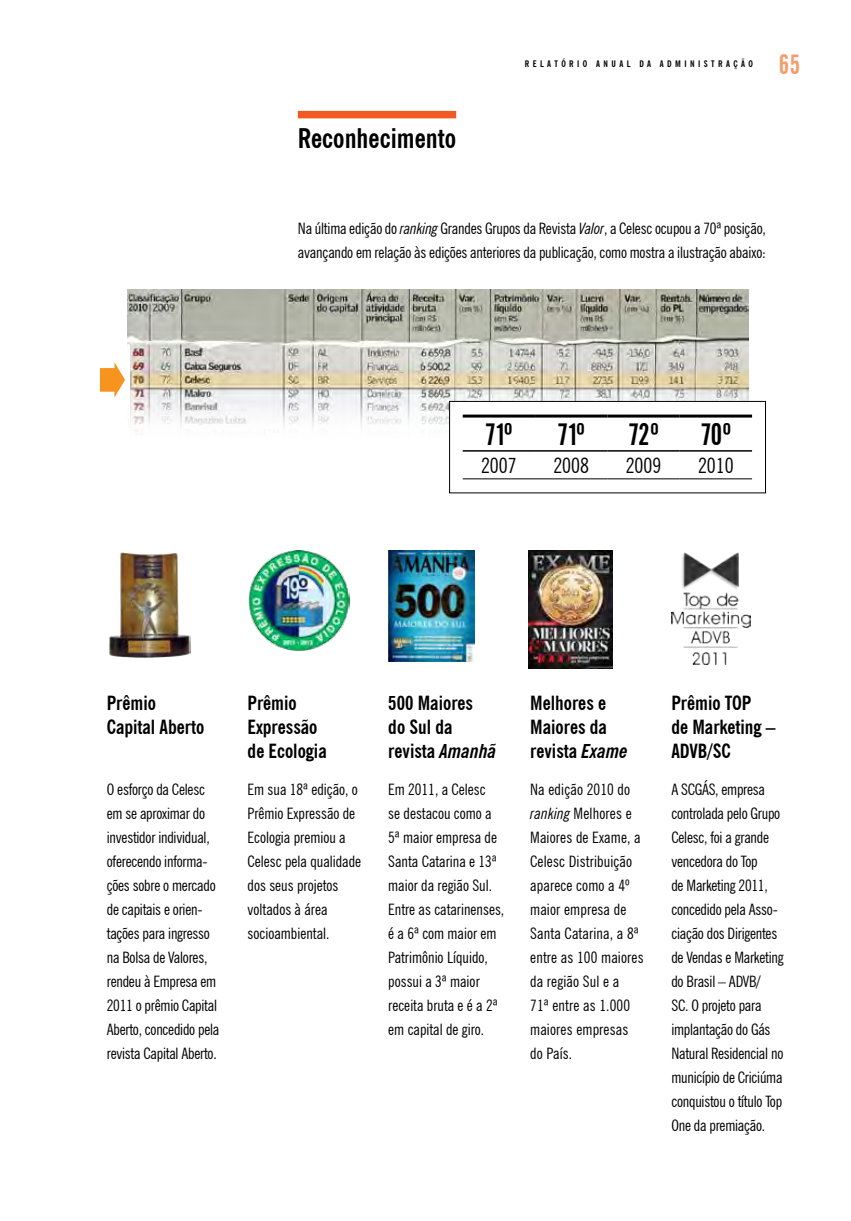
<style>
.page{position:relative;width:851px;height:1221px;background:#fff}
.page>*{position:absolute;margin:0;border:0;box-sizing:border-box;transform-origin:0 0}
.t1{font:700 extra-condensed 30px "News Gothic BT";letter-spacing:-.06em;color:#000}
.t2{font:700 condensed 27px "News Gothic BT";color:#000}
.t3{font:700 extra-condensed 27px "News Gothic BT";color:#f79a6c}
.t4{font:condensed 21px "News Gothic BT";color:#000}
.t5{font:700 condensed 19.5px/24px "News Gothic BT";color:#000}
.t6{font:condensed 15.75px/24px "News Gothic BT";letter-spacing:-.01em;color:#000}
.t7{font:condensed 15.75px/24px "News Gothic BT";letter-spacing:.01em;color:#000}
.t8{font:700 condensed 9px "News Gothic BT";letter-spacing:.38em;color:#000}
.s1{font-style:italic}
</style>
<div class="page">
<img style="left:127px;top:289px;width:621px;height:142px">
<svg style="left:100px;top:362px;width:25px;height:35px"></svg>
<div style="left:449px;top:401px;width:316px;height:92px;background:#fff"></div>
<hr style="left:462px;top:450px;width:73px;height:1px;background:#000">
<hr style="left:535px;top:450px;width:72px;height:1px;background:#000">
<hr style="left:607px;top:450px;width:72px;height:1px;background:#000">
<hr style="left:679px;top:450px;width:73px;height:1px;background:#000">
<hr style="left:462px;top:478px;width:73px;height:1px;background:#000">
<hr style="left:535px;top:478px;width:72px;height:1px;background:#000">
<hr style="left:607px;top:478px;width:72px;height:1px;background:#000">
<hr style="left:679px;top:478px;width:73px;height:1px;background:#000">
<hr style="left:462px;top:414px;width:73px;height:3px;background:#000">
<hr style="left:535px;top:414px;width:72px;height:3px;background:#000">
<hr style="left:607px;top:414px;width:72px;height:3px;background:#000">
<hr style="left:679px;top:414px;width:73px;height:3px;background:#000">
<div style="left:449px;top:401px;width:316px;height:92px;border:1px solid #000"></div>
<div style="left:298px;top:111px;width:158px;height:7px;background:#f15a22"></div>
<img style="left:109px;top:552px;width:82px;height:105px">
<img style="left:248px;top:550px;width:101px;height:100px">
<img style="left:388px;top:550px;width:86px;height:111px">
<img style="left:529px;top:550px;width:83px;height:118px">
<img style="left:671px;top:552px;width:79px;height:112px">
<h2 class="t2" style="left:298px;top:122px;width:160px">Reconhecimento</h2>
<p class="t8" style="left:524px;top:58px;width:230px">RELATÓRIO ANUAL DA ADMINISTRAÇÃO</p>
<h2 class="t3" style="left:778px;top:48px;width:23px">65</h2>
<p class="t6" style="left:298px;top:216px;width:469px">Na última edição do <span class="s1">ranking</span> Grandes Grupos da Revista <span class="s1">Valor</span>, a Celesc ocupou a 70ª posição, avançando em relação às edições anteriores da publicação, como mostra a ilustração abaixo:</p>
<h1 class="t1" style="left:485px;top:416px;width:29px">71º</h1>
<h1 class="t1" style="left:557px;top:416px;width:29px">71º</h1>
<h1 class="t1" style="left:628px;top:416px;width:32px">72º</h1>
<h1 class="t1" style="left:700px;top:416px;width:32px">70º</h1>
<h3 class="t4" style="left:481px;top:452px;width:37px">2007</h3>
<h3 class="t4" style="left:553px;top:452px;width:37px">2008</h3>
<h3 class="t4" style="left:625px;top:452px;width:37px">2009</h3>
<h3 class="t4" style="left:698px;top:452px;width:37px">2010</h3>
<p class="t5" style="left:107px;top:691px;width:99px">Prêmio<br>Capital Aberto</p>
<p class="t6" style="left:107px;top:777px;width:114px">O esforço da Celesc em se aproximar do investidor individual, oferecendo informa&shy;ções sobre o mercado de capitais e orien&shy;tações para ingresso na Bolsa de Valores, rendeu à Empresa em<br>2011 o prêmio Capital<br>Aberto, concedido pela revista Capital Aberto.</p>
<p class="t5" style="left:247px;top:691px;width:81px">Prêmio<br>Expressão de Ecologia</p>
<p class="t6" style="left:247px;top:777px;width:115px">Em sua 18ª edição, o<br>Prêmio Expressão de<br>Ecologia premiou a<br>Celesc pela qualidade dos seus projetos voltados à área socioambiental.</p>
<p class="t5" style="left:388px;top:691px;width:110px">500 Maiores<br>do Sul da revista <span class="s1">Amanhã</span></p>
<p class="t6" style="left:388px;top:777px;width:117px">Em 2011, a Celesc<br>se destacou como a<br>5ª maior empresa de<br>Santa Catarina e 13ª maior da região Sul.<br>Entre as catarinenses, é a 6ª com maior em<br>Patrimônio Líquido, possui a 3ª maior receita bruta e é a 2ª em capital de giro.</p>
<p class="t5" style="left:530px;top:691px;width:99px">Melhores e<br>Maiores da revista <span class="s1">Exame</span></p>
<p class="t7" style="left:530px;top:777px;width:115px">Na edição 2010 do <span class="s1">ranking</span> Melhores e<br>Maiores de Exame, a<br>Celesc Distribuição aparece como a 4º maior empresa de<br>Santa Catarina, a 8ª entre as 100 maiores da região Sul e a<br>71ª entre as 1.000 maiores empresas do País.</p>
<p class="t5" style="left:671px;top:691px;width:106px">Prêmio TOP<br>de Marketing –<br>ADVB/SC</p>
<p class="t6" style="left:671px;top:777px;width:114px">A SCGÁS, empresa controlada pelo Grupo<br>Celesc, foi a grande vencedora do Top<br>de Marketing 2011, concedido pela Asso&shy;ciação dos Dirigentes de Vendas e Marketing do Brasil – ADVB/<br>SC. O projeto para implantação do Gás<br>Natural Residencial no município de Criciúma conquistou o título Top<br>One da premiação.</p>
</div>
